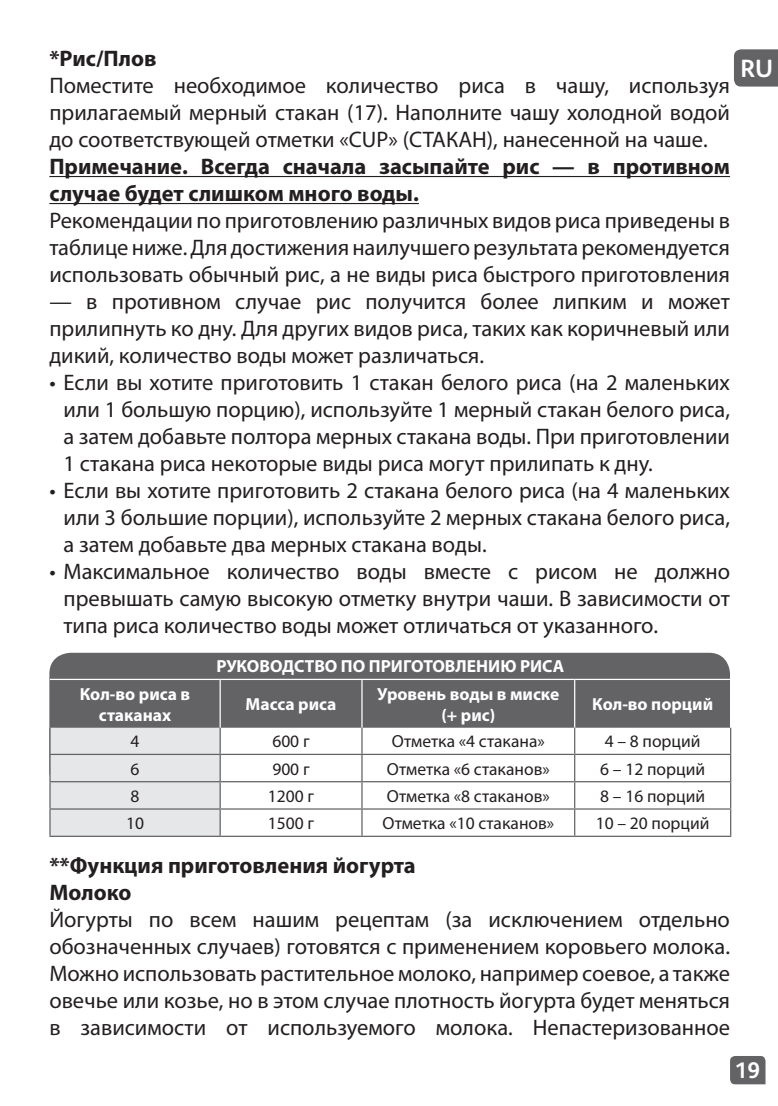
<style>
.page{position:relative;width:778px;height:1106px;background:#fff}
.page>*{position:absolute;margin:0;border:0;box-sizing:border-box;transform-origin:0 0}
.t1{font:700 25px "FS Albert";color:#fff}
.t2{font:22.5px/27px "Myriad Pro";color:#231f20;text-align:justify}
.t3{font:700 22.5px/27px "Myriad Pro";color:#231f20}
.t4{font:700 22.5px "FS Albert";color:#fff}
.t5{font:17.5px "Myriad Pro";color:#231f20}
.t6{font:700 17.5px/21px "Myriad Pro";color:#fff;text-align:center}
</style>
<div class="page">
<svg style="left:730px;top:1056px;width:35px;height:28px"></svg>
<div style="left:734px;top:49px;width:44px;height:38px;background:#636366"></div>
<hr style="left:49px;top:176px;width:681px;height:1px;background:#231f20">
<hr style="left:49px;top:203px;width:370px;height:1px;background:#231f20">
<div style="left:49px;top:653px;width:681px;height:75px;background:#636366"></div>
<div style="left:51px;top:728px;width:168px;height:107px;background:#e6e7e9"></div>
<svg style="left:221px;top:728px;width:509px;height:107px"></svg>
<hr style="left:219px;top:680px;width:2px;height:48px;background:#fff">
<hr style="left:361px;top:680px;width:1px;height:48px;background:#fff">
<hr style="left:574px;top:680px;width:1px;height:48px;background:#fff">
<hr style="left:49px;top:728px;width:2px;height:26px;background:#636366">
<hr style="left:219px;top:728px;width:2px;height:26px;background:#636366">
<hr style="left:49px;top:754px;width:171px;height:1px;background:#636366">
<hr style="left:49px;top:755px;width:2px;height:26px;background:#636366">
<hr style="left:220px;top:754px;width:142px;height:1px;background:#636366">
<hr style="left:219px;top:755px;width:2px;height:26px;background:#636366">
<hr style="left:362px;top:754px;width:212px;height:1px;background:#636366">
<hr style="left:574px;top:754px;width:157px;height:1px;background:#636366">
<hr style="left:49px;top:781px;width:171px;height:1px;background:#636366">
<hr style="left:49px;top:782px;width:2px;height:26px;background:#636366">
<hr style="left:220px;top:781px;width:142px;height:1px;background:#636366">
<hr style="left:219px;top:782px;width:2px;height:26px;background:#636366">
<hr style="left:362px;top:781px;width:212px;height:1px;background:#636366">
<hr style="left:574px;top:781px;width:157px;height:1px;background:#636366">
<hr style="left:49px;top:808px;width:171px;height:1px;background:#636366">
<hr style="left:49px;top:809px;width:2px;height:26px;background:#636366">
<hr style="left:220px;top:808px;width:142px;height:1px;background:#636366">
<hr style="left:219px;top:809px;width:2px;height:26px;background:#636366">
<hr style="left:362px;top:808px;width:212px;height:1px;background:#636366">
<svg style="left:361px;top:728px;width:1px;height:107px"></svg>
<hr style="left:574px;top:808px;width:157px;height:1px;background:#636366">
<svg style="left:574px;top:728px;width:1px;height:107px"></svg>
<svg style="left:730px;top:728px;width:1px;height:107px"></svg>
<hr style="left:50px;top:679px;width:170px;height:1px;background:#fff">
<hr style="left:220px;top:679px;width:142px;height:1px;background:#fff">
<hr style="left:362px;top:679px;width:212px;height:1px;background:#fff">
<hr style="left:574px;top:679px;width:157px;height:1px;background:#fff">
<hr style="left:49px;top:835px;width:171px;height:2px;background:#636366">
<hr style="left:220px;top:835px;width:142px;height:2px;background:#636366">
<hr style="left:362px;top:835px;width:212px;height:2px;background:#636366">
<hr style="left:574px;top:835px;width:157px;height:2px;background:#636366">
<p class="t3" style="left:49px;top:44px;width:109px">*Рис/Плов</p>
<p class="t2" style="left:49px;top:72px;width:682px">Поместите необходимое количество риса в чашу, используя прилагаемый мерный стакан (17). Наполните чашу холодной водой до соответствующей отметки «CUP» (СТАКАН), нанесенной на чаше.</p>
<p class="t3" style="left:49px;top:152px;width:682px">Примечание. Всегда сначала засыпайте рис — в противном случае будет слишком много воды.</p>
<p class="t2" style="left:49px;top:207px;width:682px">Рекомендации по приготовлению различных видов риса приведены в таблице ниже. Для достижения наилучшего результата рекомендуется использовать обычный рис, а не виды риса быстрого приготовления</p>
<p class="t2" style="left:49px;top:288px;width:682px">— в противном случае рис получится более липким и может прилипнуть ко дну. Для других видов риса, таких как коричневый или дикий, количество воды может различаться.</p>
<p class="t2" style="left:64px;top:369px;width:668px;text-indent:-14px">• Если вы хотите приготовить 1 стакан белого риса (на 2 маленьких или 1 большую порцию), используйте 1 мерный стакан белого риса, а затем добавьте полтора мерных стакана воды. При приготовлении 1 стакана риса некоторые виды риса могут прилипать к дну.</p>
<p class="t2" style="left:64px;top:477px;width:668px;text-indent:-14px">• Если вы хотите приготовить 2 стакана белого риса (на 4 маленьких или 3 большие порции), используйте 2 мерных стакана белого риса, а затем добавьте два мерных стакана воды.</p>
<p class="t2" style="left:64px;top:558px;width:668px;text-indent:-14px">• Максимальное количество воды вместе с рисом не должно превышать самую высокую отметку внутри чаши. В зависимости от типа риса количество воды может отличаться от указанного.</p>
<p class="t6" style="left:216px;top:655px;width:349px">РУКОВОДСТВО ПО ПРИГОТОВЛЕНИЮ РИСА</p>
<p class="t6" style="left:80px;top:682px;width:112px">Кол-во риса в стаканах</p>
<p class="t6" style="left:246px;top:693px;width:92px">Масса риса</p>
<p class="t6" style="left:377px;top:682px;width:183px">Уровень воды в миске (+ рис)</p>
<p class="t6" style="left:592px;top:693px;width:122px">Кол-во порций</p>
<p class="t5" style="left:131px;top:730px;width:10px">4</p>
<p class="t5" style="left:272px;top:730px;width:39px">600 г</p>
<p class="t5" style="left:392px;top:730px;width:154px">Отметка «4 стакана»</p>
<p class="t5" style="left:604px;top:730px;width:97px">4 – 8 порций</p>
<p class="t5" style="left:131px;top:758px;width:10px">6</p>
<p class="t5" style="left:272px;top:758px;width:39px">900 г</p>
<p class="t5" style="left:387px;top:758px;width:164px">Отметка «6 стаканов»</p>
<p class="t5" style="left:600px;top:758px;width:106px">6 – 12 порций</p>
<p class="t5" style="left:131px;top:785px;width:10px">8</p>
<p class="t5" style="left:268px;top:785px;width:48px">1200 г</p>
<p class="t5" style="left:387px;top:785px;width:164px">Отметка «8 стаканов»</p>
<p class="t5" style="left:600px;top:785px;width:106px">8 – 16 порций</p>
<p class="t5" style="left:126px;top:812px;width:19px">10</p>
<p class="t5" style="left:268px;top:812px;width:48px">1500 г</p>
<p class="t5" style="left:382px;top:812px;width:173px">Отметка «10 стаканов»</p>
<p class="t5" style="left:595px;top:812px;width:115px">10 – 20 порций</p>
<p class="t3" style="left:49px;top:851px;width:368px">**Функция приготовления йогурта<br>Молоко</p>
<p class="t2" style="left:49px;top:905px;width:682px">Йогурты по всем нашим рецептам (за исключением отдельно обозначенных случаев) готовятся с применением коровьего молока.<br>Можно использовать растительное молоко, например соевое, а также овечье или козье, но в этом случае плотность йогурта будет меняться в зависимости от используемого молока. Непастеризованное</p>
<p class="t1" style="left:740px;top:54px;width:34px">RU</p>
<p class="t4" style="left:735px;top:1057px;width:27px">19</p>
</div>
